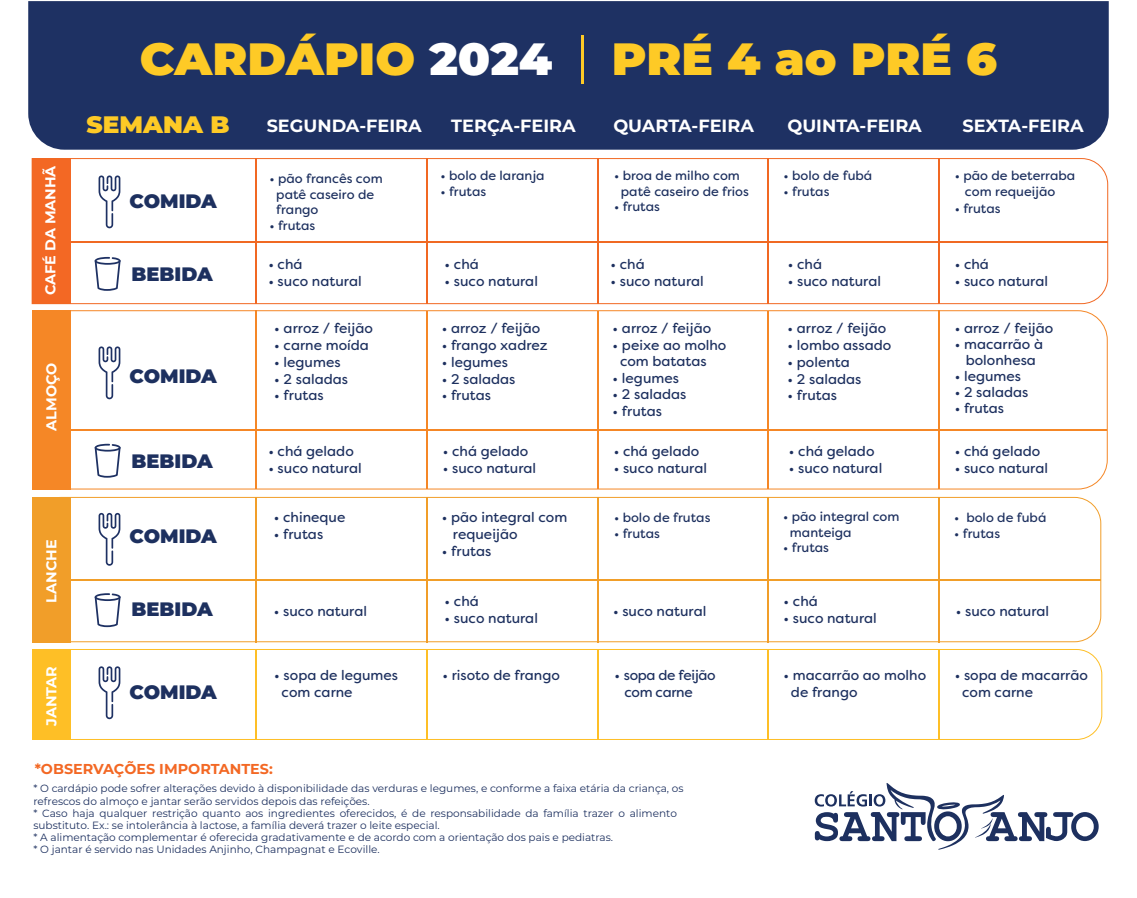
<style>
.page{position:relative;width:1137px;height:898px;background:#fff}
.page>*{position:absolute;margin:0;border:0;box-sizing:border-box;transform-origin:0 0}
.t1{font:900 45.1px "Montserrat";color:#feca26;scale:1.04 1}
.t2{font:900 23.8px "Montserrat";color:#feca26;scale:1.04 1}
.t3{font:900 19.4px "Montserrat";color:#1d305f}
.t4{font:700 17.7px "Montserrat";color:#fff}
.t5{font:700 14.4px "Montserrat";color:#fff}
.t6{font:700 14.4px "Montserrat";color:#f36824}
.t7{font:14px/16.8px "Filson Soft";color:#1d305f}
.t8{font:14px/16.8px "Filson Soft";letter-spacing:-.025em;color:#1d305f}
.t9{font:13px/15.6px "Filson Soft";color:#1d305f}
.t10{font:10.5px/12.2px "Montserrat";color:#1d305f}
.s1{color:#fff}
</style>
<div class="page">
<svg style="left:814px;top:783px;width:284px;height:66px"></svg>
<div style="left:32px;top:649px;width:39px;height:90px;background:#febf26"></div>
<hr style="left:256px;top:497px;width:1px;height:145px;background:#f19e29">
<hr style="left:426px;top:497px;width:1px;height:145px;background:#f19e29">
<hr style="left:597px;top:497px;width:1px;height:145px;background:#f19e29">
<hr style="left:767px;top:497px;width:1px;height:145px;background:#f19e29">
<hr style="left:938px;top:497px;width:1px;height:145px;background:#f19e29">
<hr style="left:71px;top:579px;width:1029px;height:1px;background:#f19e29">
<div style="left:32px;top:497px;width:39px;height:145px;background:#f19e29"></div>
<div style="left:32px;top:310px;width:39px;height:179px;background:#f58726"></div>
<svg style="left:31px;top:158px;width:1077px;height:146px"></svg>
<svg style="left:39px;top:310px;width:1069px;height:180px"></svg>
<div style="left:34px;top:497px;width:1067px;height:145px;border:1px solid #f19e29;border-radius:26px"></div>
<svg style="left:43px;top:649px;width:1059px;height:91px"></svg>
<svg style="left:99px;top:175px;width:21px;height:53px"></svg>
<svg style="left:99px;top:346px;width:21px;height:53px"></svg>
<svg style="left:95px;top:257px;width:26px;height:34px"></svg>
<svg style="left:95px;top:444px;width:26px;height:33px"></svg>
<svg style="left:99px;top:513px;width:21px;height:52px"></svg>
<svg style="left:99px;top:666px;width:21px;height:53px"></svg>
<svg style="left:95px;top:593px;width:26px;height:34px"></svg>
<div style="left:28px;top:1px;width:1080px;height:149px;background:#1e3163"></div>
<hr style="left:581px;top:35px;width:2px;height:48px;background:#feca26">
<h1 class="t1" style="left:140px;top:25px;width:398px">CARDÁPIO <span class="s1">2024</span></h1>
<h1 class="t1" style="left:611px;top:25px;width:372px">PRÉ 4 ao PRÉ 6</h1>
<p class="t5" style="left:40px;top:295px;width:132px;rotate:-90deg">CAFÉ DA MANHÃ</p>
<p class="t5" style="left:41px;top:430px;width:69px;rotate:-90deg">ALMOÇO</p>
<p class="t5" style="left:41px;top:602px;width:65px;rotate:-90deg">LANCHE</p>
<p class="t5" style="left:41px;top:725px;width:61px;rotate:-90deg">JANTAR</p>
<h2 class="t2" style="left:87px;top:106px;width:139px">SEMANA B</h2>
<p class="t4" style="left:267px;top:113px;width:157px">SEGUNDA-FEIRA</p>
<p class="t4" style="left:451px;top:113px;width:126px">TERÇA-FEIRA</p>
<p class="t4" style="left:613px;top:113px;width:142px">QUARTA-FEIRA</p>
<p class="t4" style="left:787px;top:113px;width:136px">QUINTA-FEIRA</p>
<p class="t4" style="left:962px;top:113px;width:123px">SEXTA-FEIRA</p>
<h3 class="t3" style="left:129px;top:186px;width:89px">COMIDA</h3>
<h3 class="t3" style="left:131px;top:259px;width:83px">BEBIDA</h3>
<h3 class="t3" style="left:129px;top:361px;width:89px">COMIDA</h3>
<h3 class="t3" style="left:131px;top:446px;width:83px">BEBIDA</h3>
<h3 class="t3" style="left:129px;top:521px;width:89px">COMIDA</h3>
<h3 class="t3" style="left:131px;top:594px;width:83px">BEBIDA</h3>
<h3 class="t3" style="left:129px;top:677px;width:89px">COMIDA</h3>
<p class="t9" style="left:276px;top:170px;width:108px;text-indent:-7px">• pão francês com patê caseiro de frango</p>
<p class="t9" style="left:269px;top:217px;width:47px">• frutas</p>
<p class="t9" style="left:440px;top:168px;width:106px">• bolo de laranja</p>
<p class="t9" style="left:440px;top:183px;width:47px">• frutas</p>
<p class="t9" style="left:621px;top:168px;width:129px;text-indent:-7px">• broa de milho com patê caseiro de frios</p>
<p class="t9" style="left:614px;top:199px;width:47px">• frutas</p>
<p class="t9" style="left:783px;top:168px;width:90px">• bolo de fubá</p>
<p class="t9" style="left:783px;top:183px;width:47px">• frutas</p>
<p class="t9" style="left:964px;top:168px;width:112px;text-indent:-10px">• pão de beterraba com requeijão</p>
<p class="t9" style="left:954px;top:201px;width:47px">• frutas</p>
<p class="t7" style="left:268px;top:256px;width:36px">• chá</p>
<p class="t7" style="left:268px;top:272px;width:95px">• suco natural</p>
<p class="t7" style="left:444px;top:256px;width:36px">• chá</p>
<p class="t7" style="left:444px;top:272px;width:95px">• suco natural</p>
<p class="t7" style="left:610px;top:256px;width:36px">• chá</p>
<p class="t7" style="left:610px;top:272px;width:95px">• suco natural</p>
<p class="t7" style="left:787px;top:256px;width:36px">• chá</p>
<p class="t7" style="left:787px;top:272px;width:95px">• suco natural</p>
<p class="t7" style="left:954px;top:256px;width:36px">• chá</p>
<p class="t7" style="left:954px;top:272px;width:95px">• suco natural</p>
<p class="t7" style="left:274px;top:320px;width:100px">• arroz / feijão</p>
<p class="t7" style="left:274px;top:336px;width:96px">• carne moída</p>
<p class="t7" style="left:274px;top:353px;width:68px">• legumes</p>
<p class="t7" style="left:274px;top:370px;width:75px">• 2 saladas</p>
<p class="t7" style="left:274px;top:387px;width:51px">• frutas</p>
<p class="t7" style="left:441px;top:320px;width:100px">• arroz / feijão</p>
<p class="t7" style="left:441px;top:336px;width:107px">• frango xadrez</p>
<p class="t7" style="left:441px;top:353px;width:68px">• legumes</p>
<p class="t7" style="left:441px;top:370px;width:75px">• 2 saladas</p>
<p class="t7" style="left:441px;top:387px;width:51px">• frutas</p>
<p class="t7" style="left:612px;top:320px;width:100px">• arroz / feijão</p>
<p class="t7" style="left:620px;top:336px;width:108px;line-height:16.5px;text-indent:-7px">• peixe ao molho com batatas</p>
<p class="t7" style="left:612px;top:369px;width:68px">• legumes</p>
<p class="t7" style="left:612px;top:386px;width:75px">• 2 saladas</p>
<p class="t7" style="left:612px;top:402px;width:51px">• frutas</p>
<p class="t7" style="left:787px;top:320px;width:100px">• arroz / feijão</p>
<p class="t7" style="left:787px;top:336px;width:105px">• lombo assado</p>
<p class="t7" style="left:787px;top:353px;width:64px">• polenta</p>
<p class="t7" style="left:787px;top:370px;width:75px">• 2 saladas</p>
<p class="t7" style="left:787px;top:387px;width:51px">• frutas</p>
<p class="t7" style="left:954px;top:320px;width:100px">• arroz / feijão</p>
<p class="t7" style="left:954px;top:336px;width:90px;line-height:16px;text-align:center">• macarrão à bolonhesa</p>
<p class="t7" style="left:954px;top:368px;width:68px">• legumes</p>
<p class="t7" style="left:954px;top:384px;width:75px">• 2 saladas</p>
<p class="t7" style="left:954px;top:400px;width:51px">• frutas</p>
<p class="t7" style="left:268px;top:442px;width:87px">• chá gelado</p>
<p class="t7" style="left:268px;top:459px;width:95px">• suco natural</p>
<p class="t7" style="left:443px;top:442px;width:87px">• chá gelado</p>
<p class="t7" style="left:443px;top:459px;width:95px">• suco natural</p>
<p class="t7" style="left:613px;top:442px;width:87px">• chá gelado</p>
<p class="t7" style="left:613px;top:459px;width:95px">• suco natural</p>
<p class="t7" style="left:788px;top:442px;width:87px">• chá gelado</p>
<p class="t7" style="left:788px;top:459px;width:95px">• suco natural</p>
<p class="t7" style="left:954px;top:442px;width:87px">• chá gelado</p>
<p class="t7" style="left:954px;top:459px;width:95px">• suco natural</p>
<p class="t7" style="left:274px;top:509px;width:73px">• chineque</p>
<p class="t7" style="left:274px;top:525px;width:51px">• frutas</p>
<p class="t7" style="left:453px;top:509px;width:116px;text-indent:-11px">• pão integral com requeijão</p>
<p class="t7" style="left:442px;top:542px;width:51px">• frutas</p>
<p class="t9" style="left:614px;top:510px;width:98px">• bolo de frutas</p>
<p class="t9" style="left:614px;top:525px;width:47px">• frutas</p>
<p class="t9" style="left:789px;top:509px;width:111px;text-indent:-7px">• pão integral com manteiga</p>
<p class="t9" style="left:783px;top:540px;width:47px">• frutas</p>
<p class="t9" style="left:954px;top:510px;width:94px">• bolo de fubá</p>
<p class="t9" style="left:954px;top:525px;width:47px">• frutas</p>
<p class="t7" style="left:444px;top:592px;width:36px">• chá</p>
<p class="t7" style="left:444px;top:609px;width:95px">• suco natural</p>
<p class="t7" style="left:783px;top:592px;width:36px">• chá</p>
<p class="t7" style="left:783px;top:609px;width:95px">• suco natural</p>
<p class="t7" style="left:274px;top:603px;width:95px">• suco natural</p>
<p class="t7" style="left:613px;top:603px;width:95px">• suco natural</p>
<p class="t7" style="left:955px;top:603px;width:95px">• suco natural</p>
<p class="t7" style="left:281px;top:666px;width:118px;text-indent:-7px">• sopa de legumes com carne</p>
<p class="t7" style="left:442px;top:666px;width:119px">• risoto de frango</p>
<p class="t8" style="left:624px;top:666px;width:93px;text-indent:-10px">• sopa de feijão com carne</p>
<p class="t7" style="left:790px;top:666px;width:137px;text-indent:-7px">• macarrão ao molho de frango</p>
<p class="t7" style="left:962px;top:666px;width:127px;text-indent:-7px">• sopa de macarrão com carne</p>
<p class="t6" style="left:35px;top:759px;width:239px">*OBSERVAÇÕES IMPORTANTES:</p>
<p class="t10" style="left:33px;top:781px;width:651px;line-height:13px">* O cardápio pode sofrer alterações devido à disponibilidade das verduras e legumes, e conforme a faixa etária da criança, os refrescos do almoço e jantar serão servidos depois das refeições.</p>
<p class="t10" style="left:33px;top:806px;width:645px">* Caso haja qualquer restrição quanto aos ingredientes oferecidos, é de responsabilidade da família trazer o alimento substituto. Ex.: se intolerância à lactose, a família deverá trazer o leite especial.<br>* A alimentação complementar é oferecida gradativamente e de acordo com a orientação dos pais e pediatras.<br>* O jantar é servido nas Unidades Anjinho, Champagnat e Ecoville.</p>
</div>
